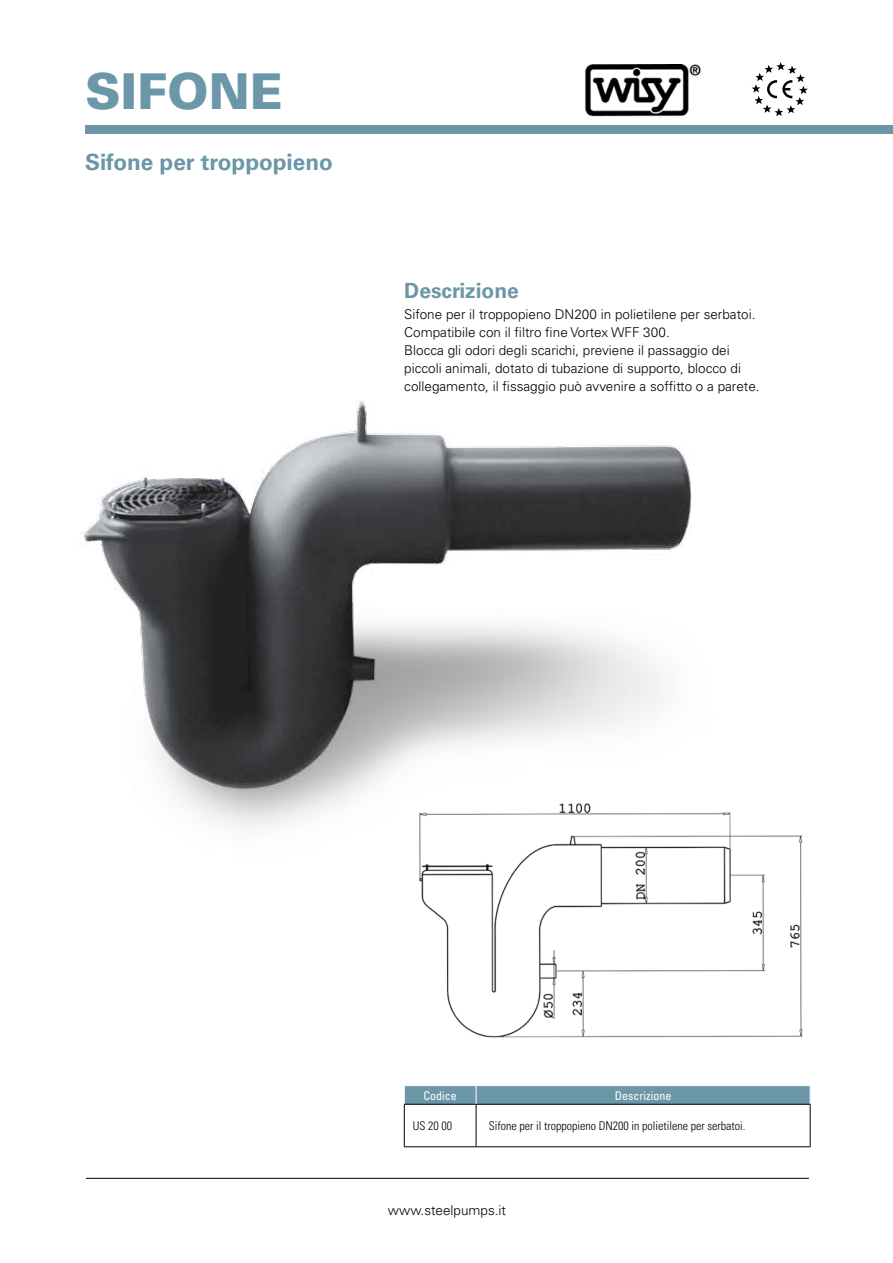
<style>
.page{position:relative;width:893px;height:1263px;background:#fff}
.page>*{position:absolute;margin:0;border:0;box-sizing:border-box;transform-origin:0 0}
.t1{font:900 49.5px "Univers";color:#6b97a9}
.t2{font:700 22.5px "Univers";color:#6b97a9}
.t3{font:700 21px "Univers";color:#6b97a9}
.t4{font:300 13.5px/18px "Univers";color:#000}
.t5{font:300 condensed 12px "Univers";color:#000}
.t6{font:condensed 12px "Univers";color:#fff}
</style>
<div class="page">
<div style="left:85px;top:125px;width:808px;height:9px;background:#6b97a9"></div>
<hr style="left:86px;top:1178px;width:723px;height:1px;background:#000">
<svg style="left:752px;top:62px;width:56px;height:54px"></svg>
<img style="left:585px;top:64px;width:116px;height:53px">
<img style="left:79px;top:401px;width:613px;height:427px">
<img style="left:401px;top:794px;width:402px;height:244px">
<hr style="left:810px;top:1104px;width:1px;height:42px;background:#000">
<hr style="left:404px;top:1104px;width:72px;height:1px;background:#000">
<hr style="left:404px;top:1104px;width:1px;height:42px;background:#000">
<hr style="left:476px;top:1104px;width:334px;height:1px;background:#000">
<hr style="left:476px;top:1104px;width:1px;height:42px;background:#000">
<hr style="left:404px;top:1146px;width:72px;height:1px;background:#000">
<hr style="left:476px;top:1146px;width:334px;height:1px;background:#000">
<svg style="left:404px;top:1085px;width:407px;height:19px;background:#729bac"></svg>
<h1 class="t1" style="left:85px;top:60px;width:199px">SIFONE</h1>
<h2 class="t2" style="left:85px;top:149px;width:249px">Sifone per troppopieno</h2>
<h3 class="t3" style="left:404px;top:278px;width:116px">Descrizione</h3>
<p class="t4" style="left:404px;top:305px;width:357px">Sifone per il troppopieno DN200 in polietilene per serbatoi.<br>Compatibile con il filtro fine Vortex WFF 300.<br>Blocca gli odori degli scarichi, previene il passaggio dei piccoli animali, dotato di tubazione di supporto, blocco di collegamento, il fissaggio può avvenire a soffitto o a parete.</p>
<p class="t6" style="left:423px;top:1088px;width:35px">Codice</p>
<p class="t6" style="left:615px;top:1088px;width:58px">Descrizione</p>
<p class="t5" style="left:413px;top:1119px;width:41px">US 20 00</p>
<p class="t5" style="left:489px;top:1119px;width:258px">Sifone per il troppopieno DN200 in polietilene per serbatoi.</p>
<p class="t4" style="left:388px;top:1201px;width:120px">www.steelpumps.it</p>
</div>
